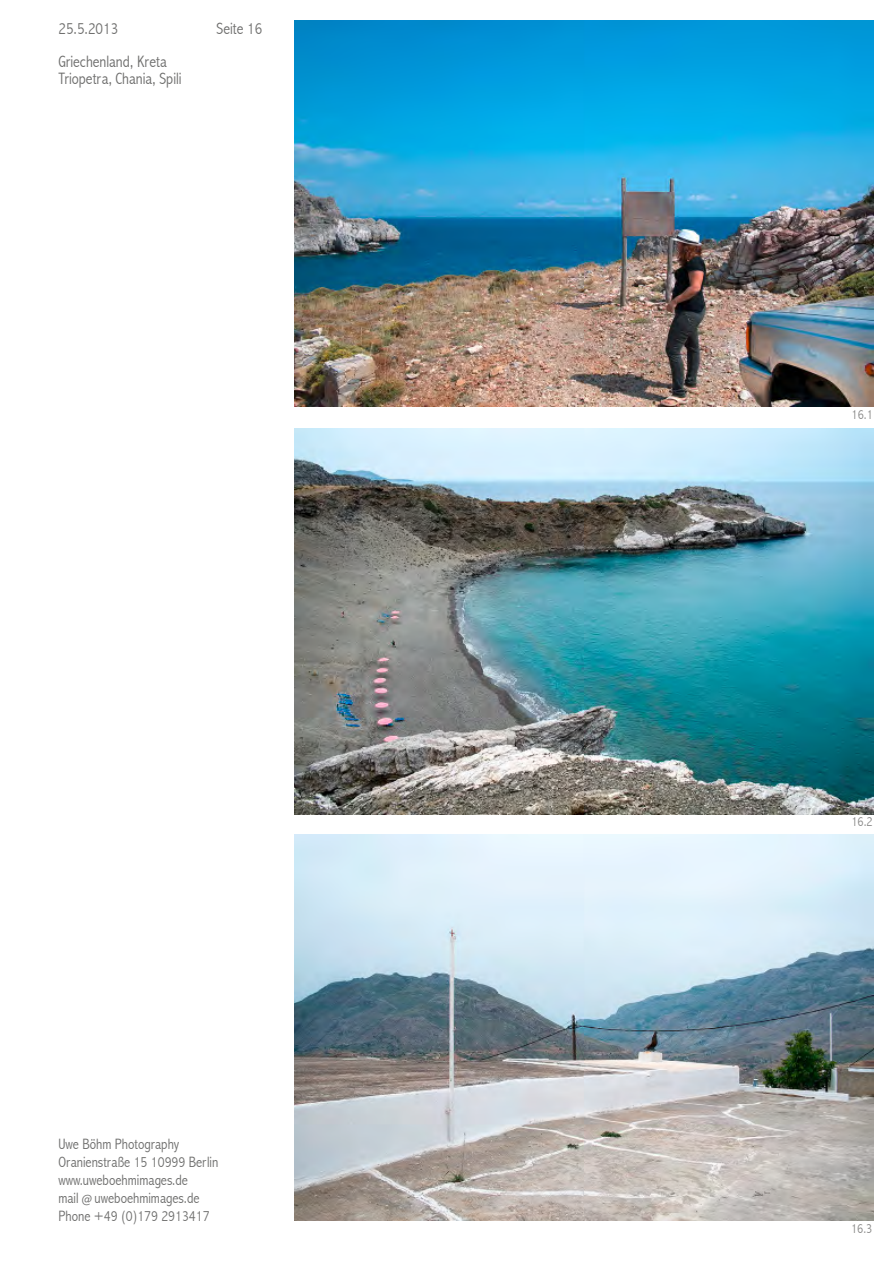
<style>
.page{position:relative;width:893px;height:1263px;background:#fff}
.page>*{position:absolute;margin:0;border:0;box-sizing:border-box;transform-origin:0 0}
.t1{font:300 condensed 16.5px/16.5px "Abadi";color:#6f6f6e}
.t2{font:300 condensed 15px/18px "Abadi";color:#6f6f6e}
.t3{font:300 condensed 13.5px "Abadi";color:#878786}
.s1{font-size:12px}
</style>
<div class="page">
<img style="left:295px;top:20px;width:579px;height:386px">
<img style="left:294px;top:428px;width:579px;height:386px">
<img style="left:294px;top:835px;width:579px;height:386px">
<p class="t1" style="left:58px;top:20px;width:61px">25.5.2013</p>
<p class="t1" style="left:216px;top:20px;width:47px">Seite 16</p>
<p class="t1" style="left:58px;top:53px;width:125px">Griechenland, Kreta<br>Triopetra, Chania, Spili</p>
<p class="t2" style="left:58px;top:1135px;width:161px">Uwe Böhm Photography<br>Oranienstraße 15 10999 Berlin www.uweboehmimages.de<br>mail <span class="s1">@</span> uweboehmimages.de<br>Phone +49 (0)179 2913417</p>
<p class="t3" style="left:851px;top:406px;width:23px">16.1</p>
<p class="t3" style="left:851px;top:813px;width:23px">16.2</p>
<p class="t3" style="left:851px;top:1221px;width:23px">16.3</p>
</div>
